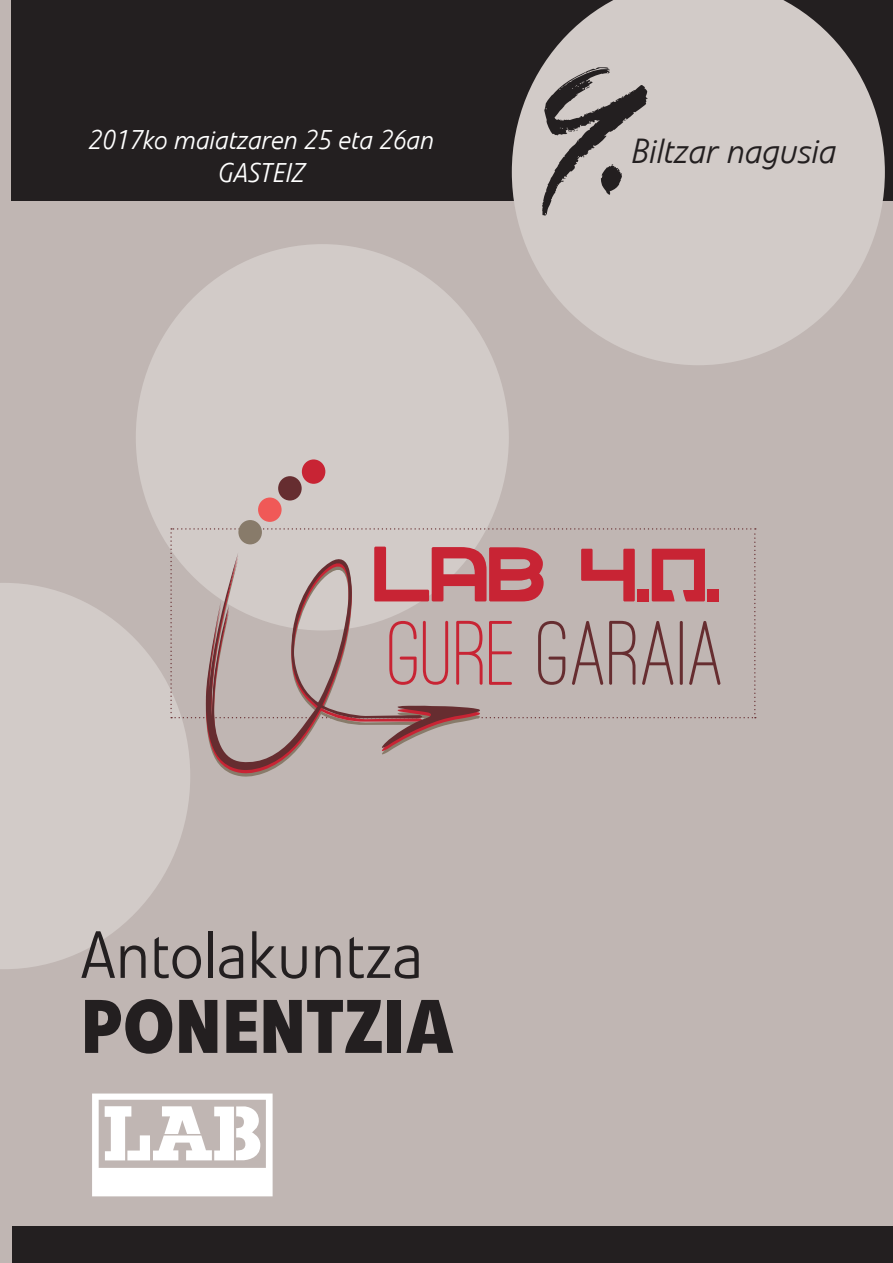
<style>
.page{position:relative;width:893px;height:1263px;background:#c0b6b3}
.page>*{position:absolute;margin:0;border:0;box-sizing:border-box;transform-origin:0 0}
.t1{font:188.85px "Magic Pies";color:#231f20}
.t2{font:500 94.8px "Ostrich Sans Rounded";color:#662d30}
.t3{font:83.4px "Technical Forest";color:#c82434}
.t4{font:700 75px "Veto Com";color:#231f20}
.t5{font:300 66px "Veto Com";color:#231f20}
.t6{font:italic 300 34.65px "Veto Com";color:#231f20}
.t7{font:italic 300 27px/32.4px "Veto Com";color:#fff;text-align:center}
.s1{color:#c82434}
</style>
<div class="page">
<svg style="left:0;top:583px;width:190px;height:386px;fill:#d2cbc8"></svg>
<div style="left:136px;top:244px;width:373px;height:386px;background:#d2cbc8;border-radius:50%"></div>
<div style="left:11px;top:0;width:882px;height:200px;background:#231f20"></div>
<div style="left:13px;top:1227px;width:880px;height:36px;background:#231f20"></div>
<svg style="left:92px;top:1093px;width:181px;height:103px"></svg>
<div style="left:258px;top:497px;width:24px;height:25px;background:#f05957;border-radius:50%"></div>
<div style="left:278px;top:476px;width:24px;height:24px;background:#662d30;border-radius:50%"></div>
<div style="left:302px;top:459px;width:23px;height:25px;background:#c82434;border-radius:50%"></div>
<div style="left:238px;top:520px;width:24px;height:24px;background:#887b6a;border-radius:50%"></div>
<svg style="left:213px;top:754px;width:170px;height:17px"></svg>
<svg style="left:170px;top:528px;width:586px;height:226px"></svg>
<svg style="left:512px;top:0;width:373px;height:365px;fill:#d2cbc8"></svg>
<p class="t7" style="left:90px;top:125px;width:347px">2017ko maiatzaren 25 eta 26an<br>GASTEIZ</p>
<h1 class="t1" style="left:546px;top:31px;width:93px">9.</h1>
<p class="t6" style="left:632px;top:130px;width:207px">Biltzar nagusia</p>
<h3 class="t3" style="left:372px;top:526px;width:349px">LAB 4.0.</h3>
<h2 class="t2" style="left:389px;top:597px;width:338px"><span class="s1">GURE</span> GARAIA</h2>
<h3 class="t5" style="left:81px;top:916px;width:344px">Antolakuntza</h3>
<h3 class="t4" style="left:81px;top:982px;width:375px">PONENTZIA</h3>
</div>
